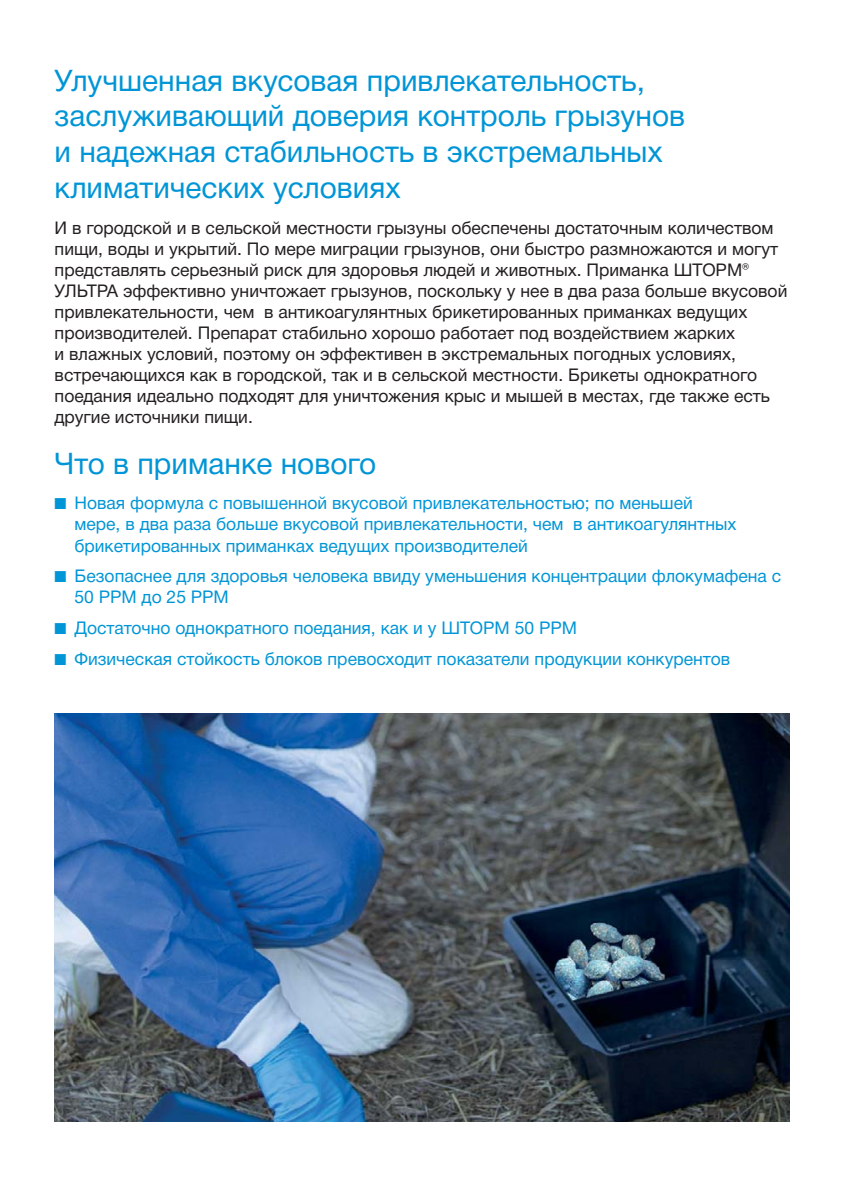
<style>
.page{position:relative;width:844px;height:1191px;background:#fff}
.page>*{position:absolute;margin:0;border:0;box-sizing:border-box;transform-origin:0 0}
.t1{font:29.75px/35.7px "Helvetica Neue Cyr";color:#0095d6}
.t2{font:17.5px/21px "Helvetica Neue Cyr";color:#231f20}
.t3{font:17.5px/21px "Helvetica Neue Cyr";color:#0095d6}
</style>
<div class="page">
<img style="left:55px;top:713px;width:734px;height:408px">
<h1 class="t1" style="left:55px;top:66px;width:632px">Улучшенная вкусовая привлекательность, заслуживающий доверия контроль грызунов и надежная стабильность в экстремальных климатических условиях</h1>
<p class="t2" style="left:55px;top:219px;width:734px">И в городской и в сельской местности грызуны обеспечены достаточным количеством пищи, воды и укрытий. По мере миграции грызунов, они быстро размножаются и могут представлять серьезный риск для здоровья людей и животных. Приманка ШТОРМ® УЛЬТРА эффективно уничтожает грызунов, поскольку у нее в два раза больше вкусовой привлекательности, чем в антикоагулянтных брикетированных приманках ведущих производителей. Препарат стабильно хорошо работает под воздействием жарких<br>и влажных условий, поэтому он эффективен в экстремальных погодных условиях, встречающихся как в городской, так и в сельской местности. Брикеты однократного поедания идеально подходят для уничтожения крыс и мышей в местах, где также есть другие источники пищи.</p>
<h1 class="t1" style="left:55px;top:449px;width:323px">Что в приманке нового</h1>
<p class="t3" style="left:74px;top:495px;width:663px;text-indent:-20px">■ Новая формула с повышенной вкусовой привлекательностью; по меньшей мере, в два раза больше вкусовой привлекательности, чем в антикоагулянтных брикетированных приманках ведущих производителей</p>
<p class="t3" style="left:74px;top:568px;width:708px;text-indent:-20px">■ Безопаснее для здоровья человека ввиду уменьшения концентрации флокумафена с<br>50 PPM до 25 PPM</p>
<p class="t3" style="left:55px;top:620px;width:523px">■ Достаточно однократного поедания, как и у ШТОРМ 50 PPM</p>
<p class="t3" style="left:55px;top:650px;width:677px">■ Физическая стойкость блоков превосходит показатели продукции конкурентов</p>
</div>
